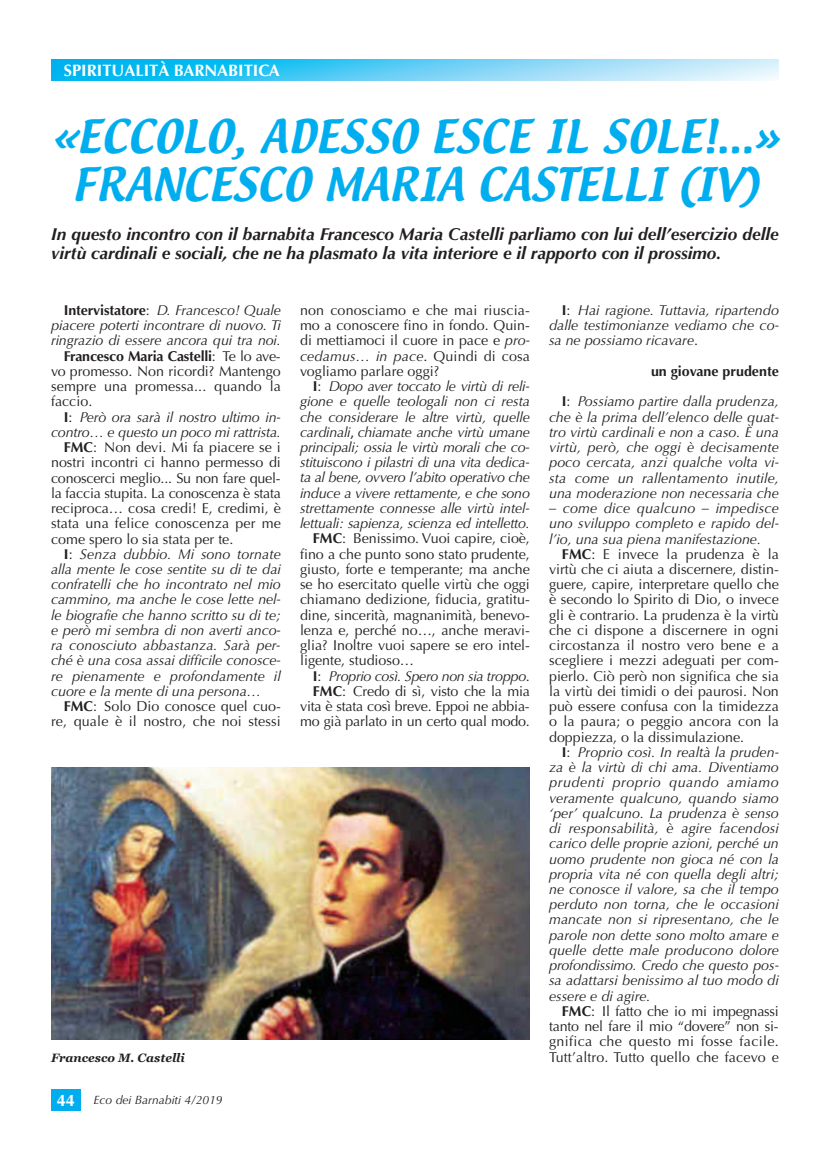
<style>
.page{position:relative;width:830px;height:1149px;background:#fff}
.page>*{position:absolute;margin:0;border:0;box-sizing:border-box;transform-origin:0 0}
.t1{font:40.5px/48px "Textile";color:#00aeef;text-align:center}
.t2{font:italic 700 17.25px/19.2px "Optima";color:#231f20}
.t3{font:700 16.5px "Optima";color:#fff}
.t4{font:italic 14.25px/15.1px "Optima";letter-spacing:-.005em;color:#231f20;text-align:justify}
.t5{font:14.25px/15.1px "Optima";color:#231f20;text-align:justify}
.t6{font:italic 14.25px "Optima";letter-spacing:-.025em;color:#231f20}
.t7{font:700 14.25px "Optima";letter-spacing:-.015em;color:#231f20}
.t8{font:italic 12px "Optima";color:#231f20}
.t9{font:italic 700 12px "Georgia";color:#231f20}
.s1{font-weight:700;font-style:normal}
.s2{font-style:normal}
.s3{font-weight:400}
.s4{font-weight:700}
.s5{font-style:italic}
.s6{font-family:"Calibri";font-style:normal}
.s7{font-weight:700;font-style:normal;font-size:16.5px;color:#fff}
</style>
<div class="page">
<svg style="left:51px;top:60px;width:727px;height:21px;background:#66d0f5"></svg>
<div style="left:51px;top:1089px;width:30px;height:21px;background:#00aeef"></div>
<img style="left:51px;top:767px;width:478px;height:272px">
<p class="t3" style="left:64px;top:61px;width:217px">SPIRITUALITÀ BARNABITICA</p>
<h1 class="t1" style="left:51px;top:115px;width:729px">«ECCOLO, ADESSO ESCE IL SOLE!...»<br>FRANCESCO MARIA CASTELLI (IV)</h1>
<p class="t2" style="left:51px;top:224px;width:729px">In questo incontro con il barnabita Francesco Maria Castelli parliamo con lui dell’esercizio delle virtù cardinali e sociali, che ne ha plasmato la vita interiore e il rapporto con il prossimo.</p>
<p class="t4" style="left:64px;top:302px;width:218px"><span class="s1">Intervistatore</span><span class="s2">:</span> D. Francesco! Quale</p>
<p class="t4" style="left:51px;top:318px;width:231px">piacere poterti incontrare di nuovo. Ti</p>
<p class="t4" style="left:51px;top:333px;width:231px">ringrazio di essere ancora qui tra noi.</p>
<p class="t7" style="left:64px;top:347px;width:218px">Francesco Maria Castelli<span class="s3">: Te lo ave-</span></p>
<p class="t5" style="left:51px;top:363px;width:231px">vo promesso. Non ricordi? Mantengo</p>
<p class="t5" style="left:51px;top:379px;width:231px">sempre una promessa... quando la</p>
<p class="t5" style="left:51px;top:394px;width:43px">faccio.</p>
<p class="t4" style="left:64px;top:409px;width:218px"><span class="s1">I</span><span class="s2">:</span> Però ora sarà il nostro ultimo in-</p>
<p class="t4" style="left:51px;top:424px;width:231px">contro… e questo un poco mi rattrista.</p>
<p class="t5" style="left:64px;top:440px;width:218px"><span class="s4">FMC</span>: Non devi. Mi fa piacere se i</p>
<p class="t5" style="left:51px;top:455px;width:231px">nostri incontri ci hanno permesso di</p>
<p class="t5" style="left:51px;top:470px;width:231px">conoscerci meglio... Su non fare quel-</p>
<p class="t5" style="left:51px;top:485px;width:231px">la faccia stupita. La conoscenza è stata</p>
<p class="t5" style="left:51px;top:500px;width:231px">reciproca… cosa credi! E, credimi, è</p>
<p class="t5" style="left:51px;top:516px;width:231px">stata una felice conoscenza per me</p>
<p class="t5" style="left:51px;top:531px;width:184px">come spero lo sia stata per te.</p>
<p class="t4" style="left:64px;top:546px;width:218px"><span class="s1">I</span><span class="s2">:</span> Senza dubbio. Mi sono tornate</p>
<p class="t4" style="left:51px;top:561px;width:231px">alla mente le cose sentite su di te dai</p>
<p class="t4" style="left:51px;top:576px;width:231px">confratelli che ho incontrato nel mio</p>
<p class="t4" style="left:51px;top:592px;width:231px">cammino, ma anche le cose lette nel-</p>
<p class="t4" style="left:51px;top:607px;width:231px">le biografie che hanno scritto su di te;</p>
<p class="t4" style="left:51px;top:622px;width:231px">e però mi sembra di non averti anco-</p>
<p class="t4" style="left:51px;top:637px;width:230px">ra conosciuto abbastanza. Sarà per-</p>
<p class="t4" style="left:51px;top:653px;width:231px">ché è una cosa assai difficile conosce-</p>
<p class="t4" style="left:51px;top:668px;width:231px">re pienamente e profondamente il</p>
<p class="t4" style="left:51px;top:683px;width:211px">cuore e la mente di una persona…</p>
<p class="t5" style="left:64px;top:698px;width:218px"><span class="s4">FMC</span>: Solo Dio conosce quel cuo-</p>
<p class="t5" style="left:51px;top:714px;width:231px">re, quale è il nostro, che noi stessi</p>
<p class="t5" style="left:300px;top:302px;width:231px">non conosciamo e che mai riuscia&shy;mo a conoscere fino in fondo. Quin&shy;di mettiamoci il cuore in pace e <span class="s5">pro&shy;cedamus… in pace</span>. Quindi di cosa vogliamo parlare oggi?</p>
<p class="t4" style="left:313px;top:378px;width:218px"><span class="s1">I</span><span class="s2">:</span> Dopo aver toccato le virtù di reli-</p>
<p class="t4" style="left:300px;top:394px;width:231px">gione e quelle teologali non ci resta</p>
<p class="t4" style="left:300px;top:409px;width:231px">che considerare le altre virtù, quelle</p>
<p class="t4" style="left:300px;top:424px;width:231px">cardinali<span class="s6">,</span> chiamate anche virtù umane</p>
<p class="t4" style="left:300px;top:439px;width:231px">principali; ossia le virtù morali che co-</p>
<p class="t4" style="left:300px;top:455px;width:231px">stituiscono i pilastri di una vita dedica-</p>
<p class="t4" style="left:300px;top:470px;width:231px">ta al bene, ovvero l’abito operativo che</p>
<p class="t4" style="left:300px;top:485px;width:231px">induce a vivere rettamente, e che sono</p>
<p class="t4" style="left:300px;top:500px;width:231px">strettamente connesse alle virtù intel-</p>
<p class="t4" style="left:300px;top:515px;width:231px">lettuali: sapienza, scienza ed intelletto.</p>
<p class="t5" style="left:313px;top:531px;width:218px"><span class="s4">FMC</span>: Benissimo. Vuoi capire, cioè,</p>
<p class="t5" style="left:300px;top:546px;width:231px">fino a che punto sono stato prudente,</p>
<p class="t5" style="left:300px;top:561px;width:231px">giusto, forte e temperante; ma anche</p>
<p class="t5" style="left:300px;top:576px;width:231px">se ho esercitato quelle virtù che oggi</p>
<p class="t5" style="left:300px;top:592px;width:231px">chiamano dedizione, fiducia, gratitu-</p>
<p class="t5" style="left:300px;top:607px;width:231px">dine, sincerità, magnanimità, benevo-</p>
<p class="t5" style="left:300px;top:622px;width:231px">lenza e, perché no…, anche meravi-</p>
<p class="t5" style="left:300px;top:637px;width:231px">glia? Inoltre vuoi sapere se ero intel-</p>
<p class="t5" style="left:300px;top:653px;width:116px">ligente, studioso…</p>
<p class="t6" style="left:313px;top:667px;width:218px"><span class="s1">I</span><span class="s2">:</span> Proprio così. Spero non sia troppo<span class="s2">.</span></p>
<p class="t5" style="left:313px;top:683px;width:218px"><span class="s4">FMC</span>: Credo di sì, visto che la mia</p>
<p class="t5" style="left:300px;top:698px;width:231px">vita è stata così breve. Eppoi ne abbia-</p>
<p class="t5" style="left:300px;top:713px;width:231px">mo già parlato in un certo qual modo.</p>
<p class="t9" style="left:51px;top:1049px;width:135px">Francesco M. Castelli</p>
<p class="t8" style="left:57px;top:1092px;width:167px"><span class="s7">44</span> Eco dei Barnabiti 4/2019</p>
<p class="t4" style="left:549px;top:302px;width:231px;text-indent:13px"><span class="s1">I</span><span class="s2">:</span> Hai ragione. Tuttavia, ripartendo dalle testimonianze vediamo che co&shy;sa ne possiamo ricavare<span class="s2">.</span></p>
<p class="t4" style="left:561px;top:356px;width:218px;line-height:30.5px;text-align:right"><span class="s1">un giovane prudente<br>I</span><span class="s2">:</span> Possiamo partire dalla prudenza,</p>
<p class="t4" style="left:549px;top:409px;width:231px">che è la prima dell’elenco delle quat&shy;tro virtù cardinali e non a caso. È una virtù, però, che oggi è decisamente poco cercata, anzi qualche volta vi&shy;sta come un rallentamento inutile, una moderazione non necessaria che</p>
<p class="t4" style="left:549px;top:500px;width:231px">– come dice qualcuno – impedisce uno sviluppo completo e rapido del&shy;l’io, una sua piena manifestazione.</p>
<p class="t5" style="left:549px;top:546px;width:231px;text-indent:13px"><span class="s4">FMC</span>: E invece la prudenza è la virtù che ci aiuta a discernere, distin&shy;guere, capire, interpretare quello che è secondo lo Spirito di Dio, o invece gli è contrario. La prudenza è la virtù che ci dispone a discernere in ogni circostanza il nostro vero bene e a scegliere i mezzi adeguati per com&shy;pierlo. Ciò però non significa che sia la virtù dei timidi o dei paurosi. Non può essere confusa con la timidezza o la paura; o peggio ancora con la doppiezza, o la dissimulazione.</p>
<p class="t4" style="left:549px;top:744px;width:231px;text-indent:13px"><span class="s1">I</span><span class="s2">:</span> Proprio così. In realtà la pruden&shy;za è la virtù di chi ama. Diventiamo prudenti proprio quando amiamo veramente qualcuno, quando siamo ‘per’ qualcuno. La prudenza è senso di responsabilità, è agire facendosi carico delle proprie azioni, perché un uomo prudente non gioca né con la propria vita né con quella degli altri; ne conosce il valore, sa che il tempo perduto non torna, che le occasioni mancate non si ripresentano, che le parole non dette sono molto amare e quelle dette male producono dolore profondissimo. Credo che questo pos&shy;sa adattarsi benissimo al tuo modo di essere e di agire.</p>
<p class="t5" style="left:549px;top:1003px;width:231px;text-indent:13px"><span class="s4">FMC</span>: Il fatto che io mi impegnassi tanto nel fare il mio “dovere” non si&shy;gnifica che questo mi fosse facile.<br>Tutt’altro. Tutto quello che facevo e</p>
</div>
